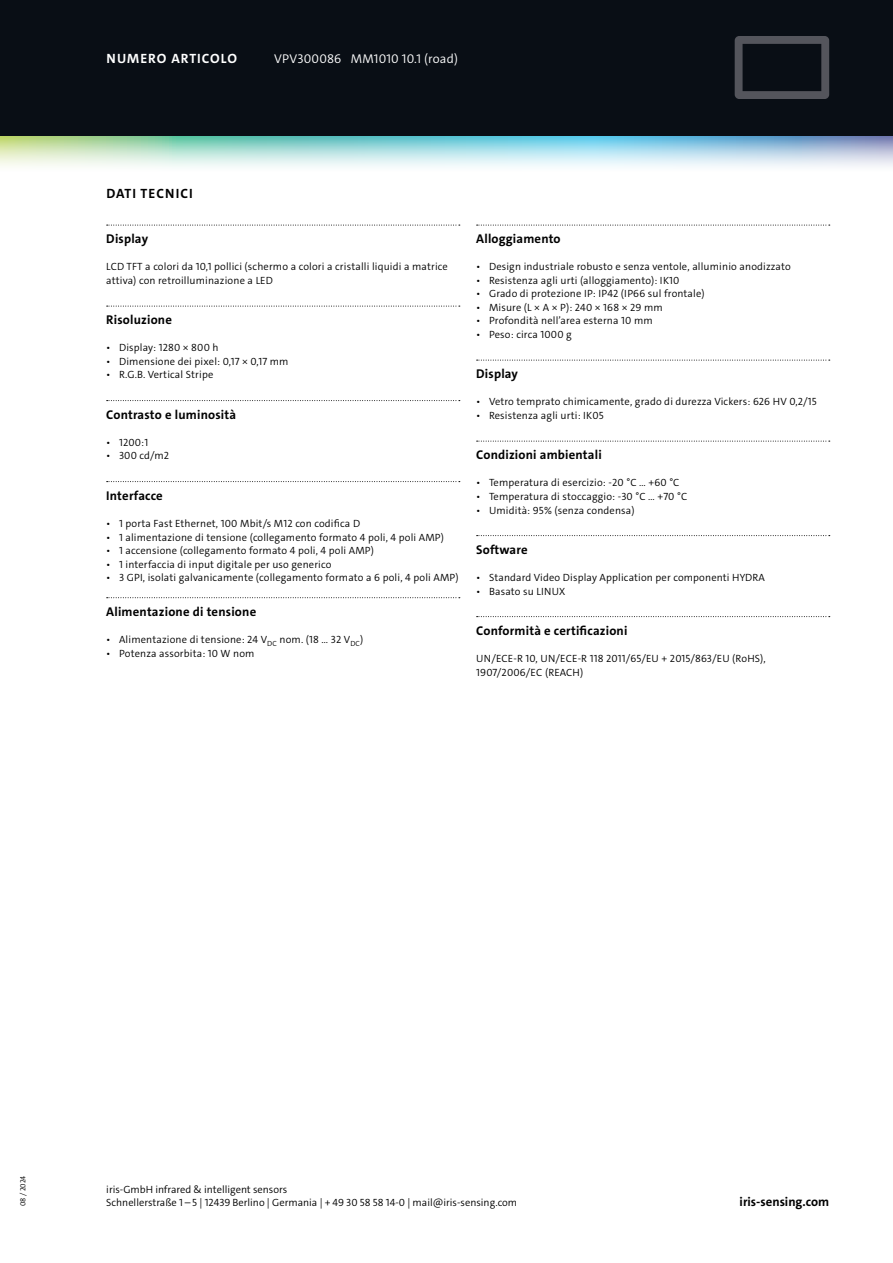
<style>
.page{position:relative;width:893px;height:1263px;background:#fff}
.page>*{position:absolute;margin:0;border:0;box-sizing:border-box;transform-origin:0 0}
.Headline_2_white{font:700 13.5px "The Sans C4 s";letter-spacing:.08em;color:#fff}
.Headline_2{font:700 13.5px "The Sans C4 s";letter-spacing:.08em;color:#000}
.Subhead{font:700 12.75px "The Sans C4 s";letter-spacing:.015em;color:#000}
.Text_white{font:300 12.75px "The Sans C4 s";letter-spacing:.015em;color:#fff}
.Copy_7pt_9pt{font:300 10.5px/13.5px "The Sans C4 s";letter-spacing:.015em;color:#000}
.t1{font:300 7.5px "The Sans C4 s";letter-spacing:-.005em;color:#000}
</style>
<div class="page">
<img style="left:0;top:135px;width:893px;height:32px">
<div style="left:0;top:0;width:893px;height:135px;background:#090e15"></div>
<svg style="left:107px;top:225px;width:353px;height:1px"></svg>
<svg style="left:107px;top:306px;width:353px;height:1px"></svg>
<svg style="left:107px;top:400px;width:353px;height:1px"></svg>
<svg style="left:107px;top:481px;width:353px;height:1px"></svg>
<svg style="left:107px;top:597px;width:353px;height:1px"></svg>
<svg style="left:477px;top:225px;width:353px;height:1px"></svg>
<svg style="left:477px;top:360px;width:353px;height:1px"></svg>
<svg style="left:477px;top:441px;width:353px;height:1px"></svg>
<svg style="left:477px;top:535px;width:353px;height:1px"></svg>
<svg style="left:477px;top:616px;width:353px;height:1px"></svg>
<svg style="left:735px;top:36px;width:94px;height:63px"></svg>
<p class="Headline_2_white" style="left:106px;top:50px;width:132px">NUMERO ARTICOLO</p>
<p class="Text_white" style="left:274px;top:51px;width:185px">VPV300086 MM1010 10.1 (road)</p>
<p class="Headline_2" style="left:106px;top:185px;width:88px">DATI TECNICI</p>
<p class="Subhead" style="left:106px;top:231px;width:43px">Display</p>
<p class="Copy_7pt_9pt" style="left:106px;top:260px;width:343px">LCD TFT a colori da 10,1 pollici (schermo a colori a cristalli liquidi a matrice attiva) con retroilluminazione a LED</p>
<p class="Subhead" style="left:106px;top:312px;width:67px">Risoluzione</p>
<p class="Copy_7pt_9pt" style="left:106px;top:341px;width:114px">• Display: 1280 × 800 h</p>
<p class="Copy_7pt_9pt" style="left:106px;top:355px;width:184px">• Dimensione dei pixel: 0,17 × 0,17 mm</p>
<p class="Copy_7pt_9pt" style="left:106px;top:368px;width:109px">• R.G.B. Vertical Stripe</p>
<p class="Subhead" style="left:106px;top:406px;width:131px">Contrasto e luminosità</p>
<p class="Copy_7pt_9pt" style="left:106px;top:436px;width:43px">• 1200:1</p>
<p class="Copy_7pt_9pt" style="left:106px;top:449px;width:64px">• 300 cd/m2</p>
<p class="Subhead" style="left:106px;top:487px;width:58px">Interfacce</p>
<p class="Copy_7pt_9pt" style="left:106px;top:517px;width:255px">• 1 porta Fast Ethernet, 100 Mbit/s M12 con codifica D</p>
<p class="Copy_7pt_9pt" style="left:106px;top:530px;width:339px">• 1 alimentazione di tensione (collegamento formato 4 poli, 4 poli AMP)</p>
<p class="Copy_7pt_9pt" style="left:106px;top:544px;width:269px">• 1 accensione (collegamento formato 4 poli, 4 poli AMP)</p>
<p class="Copy_7pt_9pt" style="left:106px;top:557px;width:227px">• 1 interfaccia di input digitale per uso generico</p>
<p class="Copy_7pt_9pt" style="left:106px;top:571px;width:354px">• 3 GPI, isolati galvanicamente (collegamento formato a 6 poli, 4 poli AMP)</p>
<p class="Subhead" style="left:106px;top:604px;width:151px">Alimentazione di tensione</p>
<p class="Copy_7pt_9pt" style="left:106px;top:633px;width:258px">• Alimentazione di tensione: 24 V<sub>DC</sub> nom. (18 … 32 V<sub>DC</sub>)</p>
<p class="Copy_7pt_9pt" style="left:106px;top:646px;width:150px">• Potenza assorbita: 10 W nom</p>
<p class="Subhead" style="left:476px;top:231px;width:86px">Alloggiamento</p>
<p class="Copy_7pt_9pt" style="left:476px;top:260px;width:316px">• Design industriale robusto e senza ventole, alluminio anodizzato</p>
<p class="Copy_7pt_9pt" style="left:476px;top:274px;width:205px">• Resistenza agli urti (alloggiamento): IK10</p>
<p class="Copy_7pt_9pt" style="left:476px;top:287px;width:230px">• Grado di protezione IP: IP42 (IP66 sul frontale)</p>
<p class="Copy_7pt_9pt" style="left:476px;top:301px;width:188px">• Misure (L × A × P): 240 × 168 × 29 mm</p>
<p class="Copy_7pt_9pt" style="left:476px;top:314px;width:178px">• Profondità nell’area esterna 10 mm</p>
<p class="Copy_7pt_9pt" style="left:476px;top:328px;width:97px">• Peso: circa 1000 g</p>
<p class="Subhead" style="left:476px;top:366px;width:43px">Display</p>
<p class="Copy_7pt_9pt" style="left:476px;top:395px;width:342px">• Vetro temprato chimicamente, grado di durezza Vickers: 626 HV 0,2/15</p>
<p class="Copy_7pt_9pt" style="left:476px;top:409px;width:129px">• Resistenza agli urti: IK05</p>
<p class="Subhead" style="left:476px;top:447px;width:127px">Condizioni ambientali</p>
<p class="Copy_7pt_9pt" style="left:476px;top:476px;width:205px">• Temperatura di esercizio: -20 °C … +60 °C</p>
<p class="Copy_7pt_9pt" style="left:476px;top:490px;width:212px">• Temperatura di stoccaggio: -30 °C … +70 °C</p>
<p class="Copy_7pt_9pt" style="left:476px;top:503px;width:160px">• Umidità: 95% (senza condensa)</p>
<p class="Subhead" style="left:476px;top:541px;width:53px">Software</p>
<p class="Copy_7pt_9pt" style="left:476px;top:571px;width:290px">• Standard Video Display Application per componenti HYDRA</p>
<p class="Copy_7pt_9pt" style="left:476px;top:584px;width:91px">• Basato su LINUX</p>
<p class="Subhead" style="left:476px;top:622px;width:153px">Conformità e certificazioni</p>
<p class="Copy_7pt_9pt" style="left:476px;top:652px;width:291px">UN/ECE-R 10, UN/ECE-R 118 2011/65/EU + 2015/863/EU (RoHS),<br>1907/2006/EC (REACH)</p>
<p class="t1" style="left:18px;top:1206px;width:32px;rotate:-90deg">08 / 2024</p>
<p class="Copy_7pt_9pt" style="left:106px;top:1182px;width:183px">iris-GmbH infrared &amp; intelligent sensors</p>
<p class="Copy_7pt_9pt" style="left:106px;top:1196px;width:412px">Schnellerstraße 1 – 5 | 12439 Berlino | Germania | + 49 30 58 58 14-0 | mail@iris-sensing.com</p>
<p class="Subhead" style="left:740px;top:1194px;width:91px">iris-sensing.com</p>
</div>
